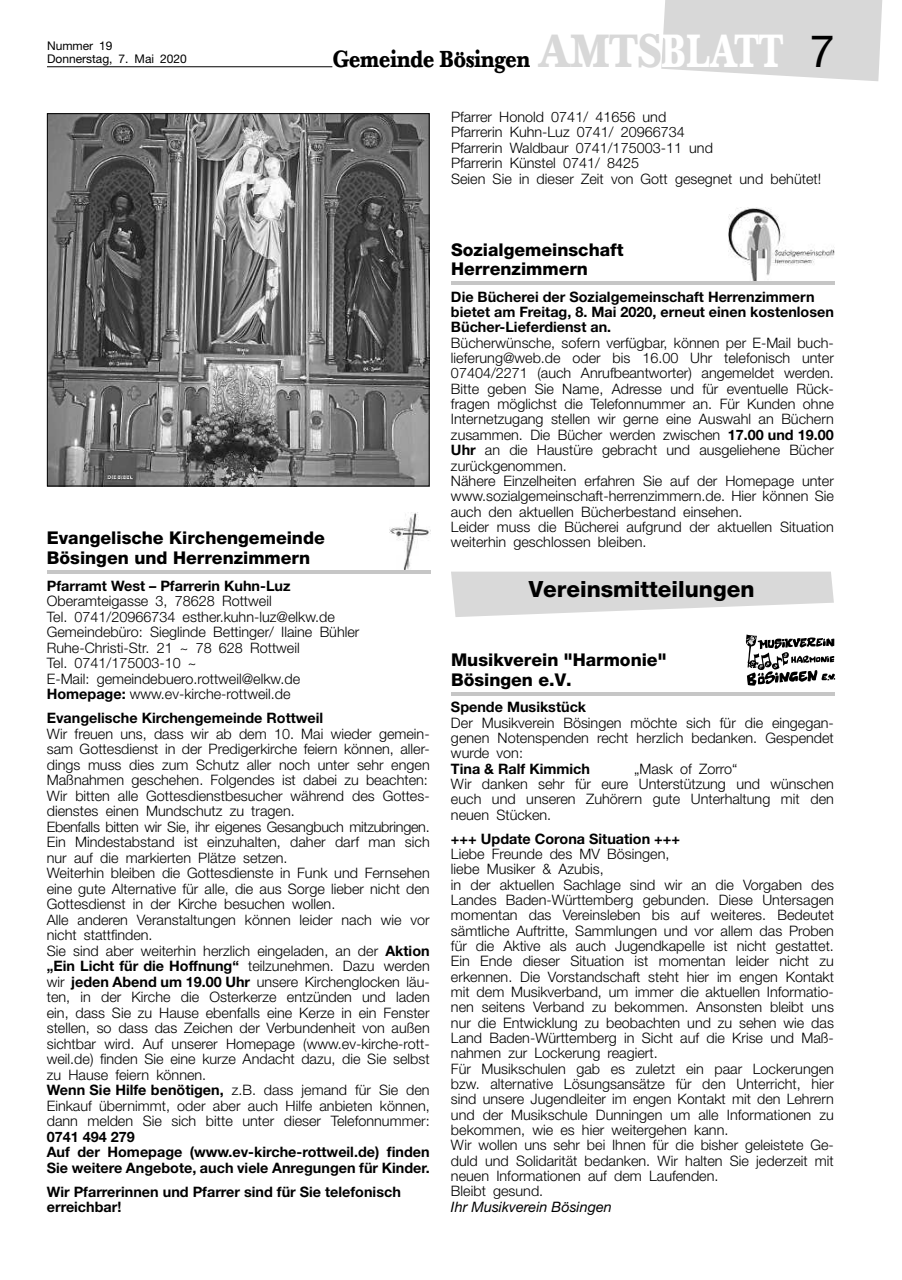
<style>
.page{position:relative;width:902px;height:1280px;background:#fff}
.page>*{position:absolute;margin:0;border:0;box-sizing:border-box;transform-origin:0 0}
.t1{font:700 22.8px "Baskerville BQ";color:#000;scale:.83 1}
.t2{font:800 22.35px "Helvetica Neue";color:#000}
.t3{font:800 17.55px/19.2px "Helvetica Neue";color:#000}
.t4{font:300 14.4px/15.3px "Helvetica Neue";color:#000}
.t5{font:700 14.4px/15.5px "Helvetica Neue";color:#000}
.t6{font:italic 14.4px "Helvetica Neue";color:#000}
.t7{font:12px/12.9px "Helvetica Neue";color:#000}
.s1{font-size:45.9px;color:#d8d8d8}
.s2{font-size:45.9px;color:#fff}
.s3{font-family:"Helvetica Neue";font-weight:400;font-size:44.7px}
.s4{font-weight:700}
</style>
<div class="page">
<svg style="left:661px;top:0;width:222px;height:81px;background:#dbdbdb"></svg>
<hr style="left:47px;top:66px;width:285px;height:1px;background:#000">
<img style="left:49px;top:115px;width:378px;height:369px">
<div style="left:47px;top:113px;width:382px;height:373px;border:1px solid #000"></div>
<img style="left:389px;top:512px;width:40px;height:58px">
<hr style="left:47px;top:570px;width:383px;height:3px;background:#c6c6c6">
<img style="left:728px;top:208px;width:106px;height:73px">
<hr style="left:451px;top:281px;width:383px;height:4px;background:#c6c6c6">
<svg style="left:451px;top:572px;width:382px;height:45px"></svg>
<hr style="left:451px;top:692px;width:383px;height:3px;background:#c6c6c6">
<svg style="left:745px;top:635px;width:90px;height:51px"></svg>
<p class="t7" style="left:47px;top:39px;width:141px">Nummer 19<br>Donnerstag, 7. Mai 2020</p>
<h1 class="t1" style="left:333px;top:44px;width:605px">Gemeinde Bösingen <span class="s1">AMTS</span><span class="s2">BLATT</span> <span class="s3">7</span></h1>
<p class="t4" style="left:451px;top:109px;width:371px">Pfarrer Honold 0741/ 41656 und<br>Pfarrerin Kuhn-Luz 0741/ 20966734<br>Pfarrerin Waldbaur 0741/175003-11 und<br>Pfarrerin Künstel 0741/ 8425<br>Seien Sie in dieser Zeit von Gott gesegnet und behütet!</p>
<p class="t3" style="left:47px;top:528px;width:279px">Evangelische Kirchengemeinde<br>Bösingen und Herrenzimmern</p>
<p class="t5" style="left:47px;top:577px;width:245px">Pfarramt West – Pfarrerin Kuhn-Luz</p>
<p class="t4" style="left:47px;top:593px;width:314px">Oberamteigasse 3, 78628 Rottweil<br>Tel. 0741/20966734 esther.kuhn-luz@elkw.de Gemeindebüro: Sieglinde Bettinger/ Ilaine Bühler Ruhe-Christi-Str. 21 ~ 78 628 Rottweil<br>Tel. 0741/175003-10 ~<br>E-Mail: gemeindebuero.rottweil@elkw.de <span class="s4">Homepage:</span> www.ev-kirche-rottweil.de</p>
<p class="t5" style="left:47px;top:710px;width:278px">Evangelische Kirchengemeinde Rottweil</p>
<p class="t4" style="left:47px;top:725px;width:384px">Wir freuen uns, dass wir ab dem 10. Mai wieder gemein&shy;sam Gottesdienst in der Predigerkirche feiern können, aller&shy;dings muss dies zum Schutz aller noch unter sehr engen Maßnahmen geschehen. Folgendes ist dabei zu beachten:<br>Wir bitten alle Gottesdienstbesucher während des Gottes&shy;dienstes einen Mundschutz zu tragen.<br>Ebenfalls bitten wir Sie, ihr eigenes Gesangbuch mitzubringen.<br>Ein Mindestabstand ist einzuhalten, daher darf man sich nur auf die markierten Plätze setzen.<br>Weiterhin bleiben die Gottesdienste in Funk und Fernsehen eine gute Alternative für alle, die aus Sorge lieber nicht den Gottesdienst in der Kirche besuchen wollen.<br>Alle anderen Veranstaltungen können leider nach wie vor nicht stattfinden.<br>Sie sind aber weiterhin herzlich eingeladen, an der <span class="s4">Aktion „Ein Licht für die Hoffnung“</span> teilzunehmen. Dazu werden wir <span class="s4">jeden Abend um 19.00 Uhr</span> unsere Kirchenglocken läu&shy;ten, in der Kirche die Osterkerze entzünden und laden ein, dass Sie zu Hause ebenfalls eine Kerze in ein Fenster stellen, so dass das Zeichen der Verbundenheit von außen sichtbar wird. Auf unserer Homepage (www.ev-kirche-rott&shy;weil.de) finden Sie eine kurze Andacht dazu, die Sie selbst zu Hause feiern können.<br><span class="s4">Wenn Sie Hilfe benötigen,</span> z.B. dass jemand für Sie den Einkauf übernimmt, oder aber auch Hilfe anbieten können, dann melden Sie sich bitte unter dieser Telefonnummer:</p>
<p class="t5" style="left:47px;top:1128px;width:384px">0741 494 279<br>Auf der Homepage (www.ev-kirche-rottweil.de) finden<br>Sie weitere Angebote, auch viele Anregungen für Kinder.</p>
<p class="t5" style="left:47px;top:1183px;width:355px">Wir Pfarrerinnen und Pfarrer sind für Sie telefonisch erreichbar!</p>
<p class="t3" style="left:451px;top:240px;width:174px">Sozialgemeinschaft<br>Herrenzimmern</p>
<p class="t5" style="left:451px;top:289px;width:384px">Die Bücherei der Sozialgemeinschaft Herrenzimmern bietet am Freitag, 8. Mai 2020, erneut einen kostenlosen<br>Bücher-Lieferdienst an.</p>
<p class="t4" style="left:451px;top:335px;width:384px">Bücherwünsche, sofern verfügbar, können per E-Mail buch&shy;lieferung@web.de oder bis 16.00 Uhr telefonisch unter 07404/2271 (auch Anrufbeantworter) angemeldet werden.<br>Bitte geben Sie Name, Adresse und für eventuelle Rück&shy;fragen möglichst die Telefonnummer an. Für Kunden ohne Internetzugang stellen wir gerne eine Auswahl an Büchern zusammen. Die Bücher werden zwischen <span class="s4">17.00 und 19.00<br>Uhr</span> an die Haustüre gebracht und ausgeliehene Bücher zurückgenommen.<br>Nähere Einzelheiten erfahren Sie auf der Homepage unter www.sozialgemeinschaft-herrenzimmern.de. Hier können Sie auch den aktuellen Bücherbestand einsehen.<br>Leider muss die Bücherei aufgrund der aktuellen Situation weiterhin geschlossen bleiben.</p>
<h2 class="t2" style="left:528px;top:576px;width:227px">Vereinsmitteilungen</h2>
<p class="t3" style="left:451px;top:650px;width:217px">Musikverein "Harmonie"<br>Bösingen e.V.</p>
<p class="t5" style="left:451px;top:699px;width:137px">Spende Musikstück</p>
<p class="t4" style="left:451px;top:714px;width:384px;text-align:justify">Der Musikverein Bösingen möchte sich für die eingegan&shy;genen Notenspenden recht herzlich bedanken. Gespendet wurde von:</p>
<p class="t5" style="left:451px;top:760px;width:141px">Tina &amp; Ralf Kimmich</p>
<p class="t4" style="left:451px;top:760px;width:384px;text-indent:183px">„Mask of Zorro“<br>Wir danken sehr für eure Unterstützung und wünschen euch und unseren Zuhörern gute Unterhaltung mit den neuen Stücken.</p>
<p class="t5" style="left:451px;top:830px;width:231px">+++ Update Corona Situation +++</p>
<p class="t4" style="left:451px;top:846px;width:384px">Liebe Freunde des MV Bösingen,<br>liebe Musiker &amp; Azubis,<br>in der aktuellen Sachlage sind wir an die Vorgaben des Landes Baden-Württemberg gebunden. Diese Untersagen momentan das Vereinsleben bis auf weiteres. Bedeutet sämtliche Auftritte, Sammlungen und vor allem das Proben für die Aktive als auch Jugendkapelle ist nicht gestattet.<br>Ein Ende dieser Situation ist momentan leider nicht zu erkennen. Die Vorstandschaft steht hier im engen Kontakt mit dem Musikverband, um immer die aktuellen Informatio&shy;nen seitens Verband zu bekommen. Ansonsten bleibt uns nur die Entwicklung zu beobachten und zu sehen wie das Land Baden-Württemberg in Sicht auf die Krise und Maß&shy;nahmen zur Lockerung reagiert.<br>Für Musikschulen gab es zuletzt ein paar Lockerungen bzw. alternative Lösungsansätze für den Unterricht, hier sind unsere Jugendleiter im engen Kontakt mit den Lehrern und der Musikschule Dunningen um alle Informationen zu bekommen, wie es hier weitergehen kann.<br>Wir wollen uns sehr bei Ihnen für die bisher geleistete Ge&shy;duld und Solidarität bedanken. Wir halten Sie jederzeit mit neuen Informationen auf dem Laufenden.<br>Bleibt gesund.</p>
<p class="t6" style="left:451px;top:1198px;width:162px">Ihr Musikverein Bösingen</p>
</div>
